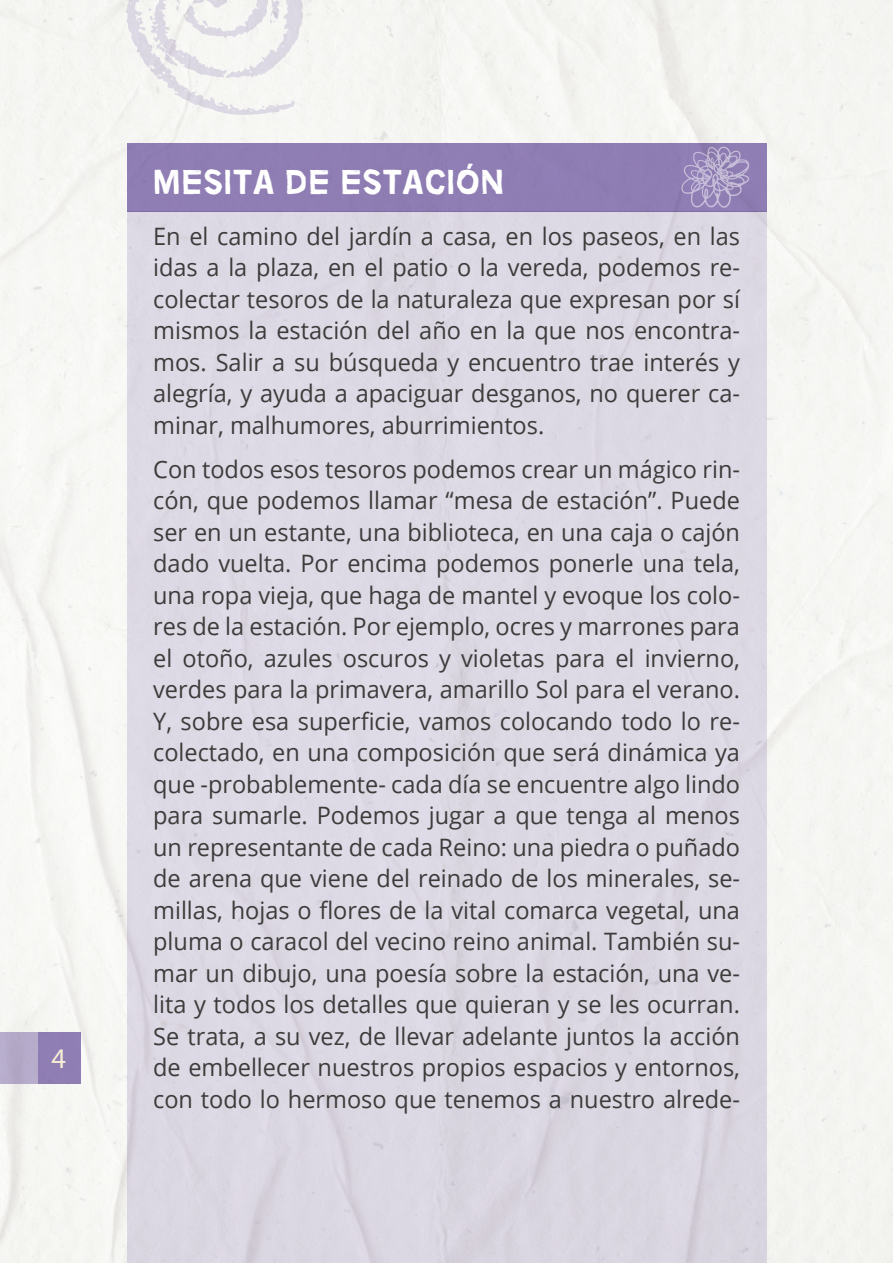
<style>
.page{position:relative;width:893px;height:1263px;background:#fff}
.page>*{position:absolute;margin:0;border:0;box-sizing:border-box;transform-origin:0 0}
.t1{font:34.5px "No more lies";letter-spacing:.05em;color:#fff}
.t2{font:28.5px "Myriad Pro";color:#f6edd4}
.t3{font:24px/31.5px "Open Sans";color:#3c3c3b;text-align:justify}
</style>
<div class="page">
<div style="left:38px;top:1032px;width:42px;height:52px;background:#8f7eb4"></div>
<div style="left:0;top:1032px;width:38px;height:52px;background:#b5abc9"></div>
<div style="left:127px;top:144px;width:640px;height:68px;background:#8f7db3"></div>
<div style="left:127px;top:212px;width:640px;height:1051px;background:#ddd8e4"></div>
<svg style="left:125px;top:0;width:178px;height:115px"></svg>
<svg style="left:681px;top:146px;width:69px;height:62px"></svg>
<p class="t2" style="left:52px;top:1041px;width:16px">4</p>
<h1 class="t1" style="left:153px;top:163px;width:352px">MESITA DE ESTACIÓN</h1>
<p class="t3" style="left:153px;top:219px;width:588px">En el camino del jardín a casa, en los paseos, en las idas a la plaza, en el patio o la vereda, podemos re&shy;colectar tesoros de la naturaleza que expresan por sí mismos la estación del año en la que nos encontra&shy;mos. Salir a su búsqueda y encuentro trae interés y alegría, y ayuda a apaciguar desganos, no querer ca&shy;minar, malhumores, aburrimientos.</p>
<p class="t3" style="left:153px;top:453px;width:588px">Con todos esos tesoros podemos crear un mágico rin&shy;cón, que podemos llamar “mesa de estación”. Puede ser en un estante, una biblioteca, en una caja o cajón dado vuelta. Por encima podemos ponerle una tela, una ropa vieja, que haga de mantel y evoque los colo&shy;res de la estación. Por ejemplo, ocres y marrones para el otoño, azules oscuros y violetas para el invierno, verdes para la primavera, amarillo Sol para el verano.<br>Y, sobre esa superficie, vamos colocando todo lo re&shy;colectado, en una composición que será dinámica ya que -probablemente- cada día se encuentre algo lindo para sumarle. Podemos jugar a que tenga al menos un representante de cada Reino: una piedra o puñado de arena que viene del reinado de los minerales, se&shy;millas, hojas o flores de la vital comarca vegetal, una pluma o caracol del vecino reino animal. También su&shy;mar un dibujo, una poesía sobre la estación, una ve&shy;lita y todos los detalles que quieran y se les ocurran.<br>Se trata, a su vez, de llevar adelante juntos la acción de embellecer nuestros propios espacios y entornos, con todo lo hermoso que tenemos a nuestro alrede-</p>
</div>
